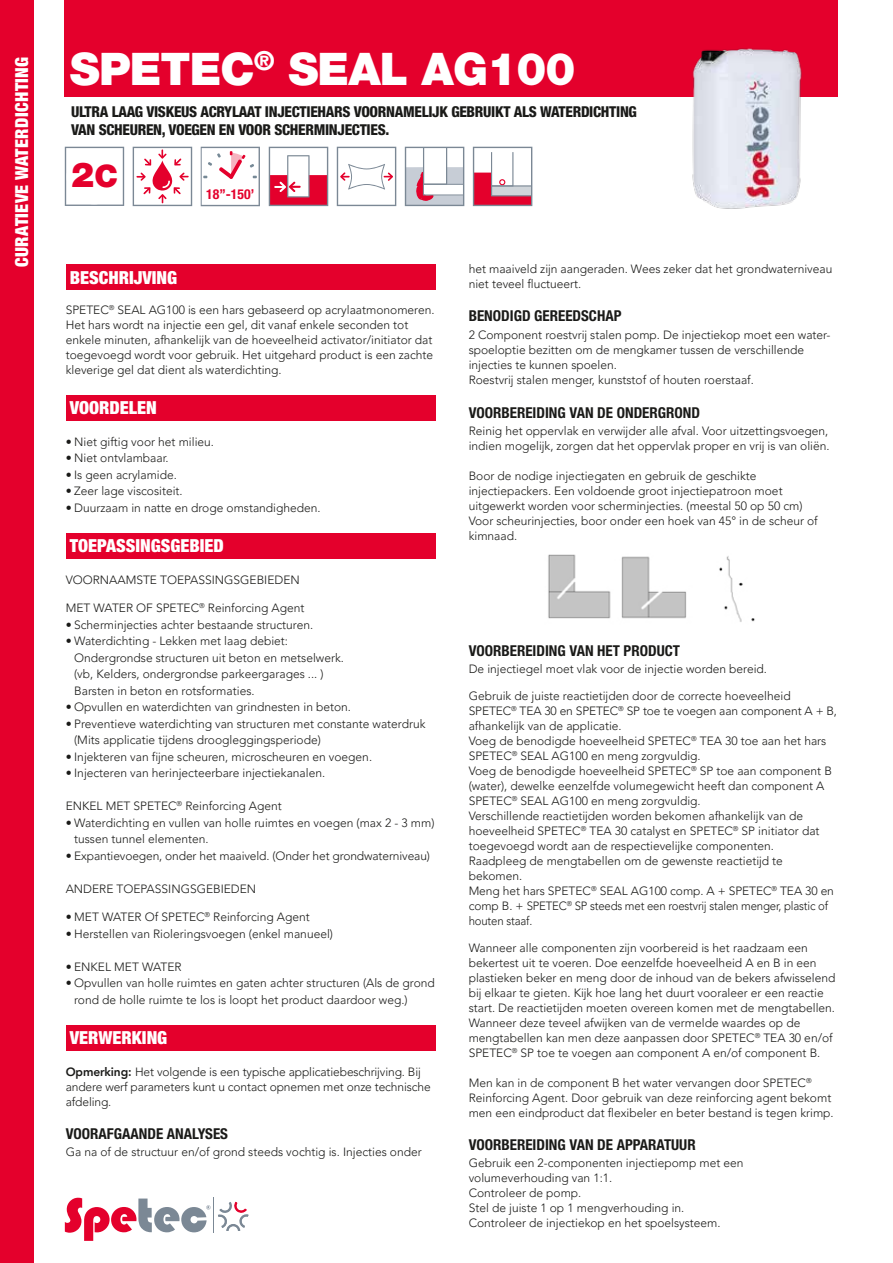
<style>
.page{position:relative;width:893px;height:1263px;background:#fff}
.page>*{position:absolute;margin:0;border:0;box-sizing:border-box;transform-origin:0 0}
.t1{font:900 45px "Helvetica Neue LT Std";letter-spacing:-.02em;color:#fff}
.t2{font:900 34.5px "Helvetica Neue LT Std";color:#e4002c}
.t3{font:900 condensed 18px "Helvetica Neue LT Std";color:#fff}
.t4{font:900 condensed 18px "Helvetica Neue LT Std";letter-spacing:.02em;color:#fff}
.t5{font:700 condensed 15px "Helvetica Neue LT Std";color:#1a1a18}
.t6{font:800 condensed 15px/18px "Helvetica Neue LT Std";letter-spacing:-.02em;color:#1a1a18}
.t7{font:700 condensed 13.65px "Helvetica Neue LT Std";color:#e4002c}
.t8{font:300 12px/15px "Avenir LT Pro";color:#1a1a18}
.s1{font-size:31.05px}
.s2{font-weight:800}
</style>
<div class="page">
<svg style="left:218px;top:1202px;width:31px;height:29px"></svg>
<hr style="left:213px;top:1197px;width:1px;height:36px;background:#7b8895">
<svg style="left:65px;top:1198px;width:146px;height:43px"></svg>
<div style="left:0;top:0;width:34px;height:1263px;background:#e4002c"></div>
<div style="left:66px;top:264px;width:370px;height:26px;background:#e4002c"></div>
<div style="left:66px;top:395px;width:370px;height:25px;background:#e4002c"></div>
<div style="left:66px;top:533px;width:370px;height:25px;background:#e4002c"></div>
<div style="left:66px;top:1025px;width:370px;height:25px;background:#e4002c"></div>
<img style="left:548px;top:554px;width:207px;height:68px">
<div style="left:65px;top:0;width:773px;height:97px;background:#e4002c"></div>
<img style="left:692px;top:48px;width:110px;height:161px">
<svg style="left:65px;top:147px;width:59px;height:59px"></svg>
<div style="left:67px;top:149px;width:55px;height:55px;background:#fff;border-radius:50%"></div>
<svg style="left:133px;top:147px;width:59px;height:59px"></svg>
<svg style="left:201px;top:147px;width:59px;height:59px"></svg>
<svg style="left:269px;top:147px;width:59px;height:59px"></svg>
<svg style="left:337px;top:147px;width:59px;height:59px"></svg>
<svg style="left:405px;top:147px;width:59px;height:59px"></svg>
<svg style="left:473px;top:147px;width:59px;height:59px"></svg>
<h3 class="t4" style="left:11px;top:267px;width:212px;rotate:-90deg">CURATIEVE WATERDICHTING</h3>
<h1 class="t1" style="left:70px;top:42px;width:507px">SPETEC<sup>®</sup> SEAL AG100</h1>
<p class="t6" style="left:71px;top:103px;width:567px">ULTRA LAAG VISKEUS ACRYLAAT INJECTIEHARS VOORNAMELIJK GEBRUIKT ALS WATERDICHTING<br>VAN SCHEUREN, VOEGEN EN VOOR SCHERMINJECTIES.</p>
<h2 class="t2" style="left:71px;top:154px;width:48px">2<span class="s1">C</span></h2>
<p class="t7" style="left:206px;top:186px;width:50px">18”-150’</p>
<h3 class="t3" style="left:70px;top:266px;width:109px">BESCHRIJVING</h3>
<p class="t8" style="left:66px;top:302px;width:370px">SPETEC<sup>®</sup> SEAL AG100 is een hars gebaseerd op acrylaatmonomeren.<br>Het hars wordt na injectie een gel, dit vanaf enkele seconden tot enkele minuten, afhankelijk van de hoeveelheid activator/initiator dat toegevoegd wordt voor gebruik. Het uitgehard product is een zachte kleverige gel dat dient als waterdichting.</p>
<h3 class="t3" style="left:70px;top:397px;width:89px">VOORDELEN</h3>
<p class="t8" style="left:66px;top:434px;width:150px">• Niet giftig voor het milieu.</p>
<p class="t8" style="left:66px;top:451px;width:104px">• Niet ontvlambaar.</p>
<p class="t8" style="left:66px;top:467px;width:113px">• Is geen acrylamide.</p>
<p class="t8" style="left:66px;top:484px;width:118px">• Zeer lage viscositeit.</p>
<p class="t8" style="left:66px;top:500px;width:256px">• Duurzaam in natte en droge omstandigheden.</p>
<h3 class="t3" style="left:70px;top:535px;width:156px">TOEPASSINGSGEBIED</h3>
<p class="t8" style="left:66px;top:572px;width:236px">VOORNAAMSTE TOEPASSINGSGEBIEDEN</p>
<p class="t8" style="left:66px;top:601px;width:240px">MET WATER OF SPETEC<sup>®</sup> Reinforcing Agent</p>
<p class="t8" style="left:66px;top:617px;width:249px">• Scherminjecties achter bestaande structuren.</p>
<p class="t8" style="left:74px;top:633px;width:271px;line-height:16.5px;text-indent:-9px">• Waterdichting - Lekken met laag debiet:<br>Ondergrondse structuren uit beton en metselwerk. (vb, Kelders, ondergrondse parkeergarages ... )<br>Barsten in beton en rotsformaties.</p>
<p class="t8" style="left:66px;top:700px;width:287px">• Opvullen en waterdichten van grindnesten in beton.</p>
<p class="t8" style="left:74px;top:716px;width:353px;line-height:16.5px;text-indent:-9px">• Preventieve waterdichting van structuren met constante waterdruk (Mits applicatie tijdens droogleggingsperiode)</p>
<p class="t8" style="left:66px;top:749px;width:308px">• Injekteren van fijne scheuren, microscheuren en voegen.</p>
<p class="t8" style="left:66px;top:766px;width:261px">• Injecteren van herinjecteerbare injectiekanalen.</p>
<p class="t8" style="left:66px;top:799px;width:218px">ENKEL MET SPETEC<sup>®</sup> Reinforcing Agent</p>
<p class="t8" style="left:74px;top:815px;width:362px;line-height:16.5px;text-indent:-9px">• Waterdichting en vullen van holle ruimtes en voegen (max 2 - 3 mm) tussen tunnel elementen.</p>
<p class="t8" style="left:66px;top:848px;width:366px">• Expantievoegen, onder het maaiveld. (Onder het grondwaterniveau)</p>
<p class="t8" style="left:66px;top:881px;width:192px">ANDERE TOEPASSINGSGEBIEDEN</p>
<p class="t8" style="left:66px;top:910px;width:246px">• MET WATER Of SPETEC<sup>®</sup> Reinforcing Agent</p>
<p class="t8" style="left:66px;top:926px;width:269px">• Herstellen van Rioleringsvoegen (enkel manueel)</p>
<p class="t8" style="left:66px;top:959px;width:117px">• ENKEL MET WATER</p>
<p class="t8" style="left:74px;top:975px;width:362px;line-height:16.5px;text-indent:-9px">• Opvullen van holle ruimtes en gaten achter structuren (Als de grond rond de holle ruimte te los is loopt het product daardoor weg.)</p>
<h3 class="t3" style="left:70px;top:1027px;width:99px">VERWERKING</h3>
<p class="t8" style="left:66px;top:1064px;width:366px"><span class="s2">Opmerking:</span> Het volgende is een typische applicatiebeschrijving. Bij andere werf parameters kunt u contact opnemen met onze technische afdeling.</p>
<p class="t5" style="left:66px;top:1124px;width:164px">VOORAFGAANDE ANALYSES</p>
<p class="t8" style="left:66px;top:1144px;width:358px">Ga na of de structuur en/of grond steeds vochtig is. Injecties onder</p>
<p class="t8" style="left:469px;top:262px;width:365px">het maaiveld zijn aangeraden. Wees zeker dat het grondwaterniveau niet teveel fluctueert.</p>
<p class="t5" style="left:469px;top:307px;width:154px">BENODIGD GEREEDSCHAP</p>
<p class="t8" style="left:469px;top:327px;width:363px">2 Component roestvrij stalen pomp. De injectiekop moet een water&shy;spoeloptie bezitten om de mengkamer tussen de verschillende injecties te kunnen spoelen.<br>Roestvrij stalen menger, kunststof of houten roerstaaf.</p>
<p class="t5" style="left:469px;top:404px;width:233px">VOORBEREIDING VAN DE ONDERGROND</p>
<p class="t8" style="left:469px;top:424px;width:362px">Reinig het oppervlak en verwijder alle afval. Voor uitzettingsvoegen, indien mogelijk, zorgen dat het oppervlak proper en vrij is van oliën.</p>
<p class="t8" style="left:469px;top:469px;width:351px">Boor de nodige injectiegaten en gebruik de geschikte injectiepackers. Een voldoende groot injectiepatroon moet uitgewerkt worden voor scherminjecties. (meestal 50 op 50 cm)<br>Voor scheurinjecties, boor onder een hoek van 45° in de scheur of kimnaad.</p>
<p class="t5" style="left:469px;top:641px;width:213px">VOORBEREIDING VAN HET PRODUCT</p>
<p class="t8" style="left:469px;top:661px;width:300px">De injectiegel moet vlak voor de injectie worden bereid.</p>
<p class="t8" style="left:469px;top:688px;width:370px">Gebruik de juiste reactietijden door de correcte hoeveelheid SPETEC<sup>®</sup> TEA 30 en SPETEC<sup>®</sup> SP toe te voegen aan component A + B, afhankelijk van de applicatie.<br>Voeg de benodigde hoeveelheid SPETEC<sup>®</sup> TEA 30 toe aan het hars SPETEC<sup>®</sup> SEAL AG100 en meng zorgvuldig.<br>Voeg de benodigde hoeveelheid SPETEC<sup>®</sup> SP toe aan component B (water), dewelke eenzelfde volumegewicht heeft dan component A SPETEC<sup>®</sup> SEAL AG100 en meng zorgvuldig.<br>Verschillende reactietijden worden bekomen afhankelijk van de hoeveelheid SPETEC<sup>®</sup> TEA 30 catalyst en SPETEC<sup>®</sup> SP initiator dat toegevoegd wordt aan de respectievelijke componenten.<br>Raadpleeg de mengtabellen om de gewenste reactietijd te bekomen.<br>Meng het hars SPETEC<sup>®</sup> SEAL AG100 comp. A + SPETEC<sup>®</sup> TEA 30 en comp B. + SPETEC<sup>®</sup> SP steeds met een roestvrij stalen menger, plastic of houten staaf.</p>
<p class="t8" style="left:469px;top:940px;width:368px">Wanneer alle componenten zijn voorbereid is het raadzaam een bekertest uit te voeren. Doe eenzelfde hoeveelheid A en B in een plastieken beker en meng door de inhoud van de bekers afwisselend bij elkaar te gieten. Kijk hoe lang het duurt vooraleer er een reactie start. De reactietijden moeten overeen komen met de mengtabellen.<br>Wanneer deze teveel afwijken van de vermelde waardes op de mengtabellen kan men deze aanpassen door SPETEC<sup>®</sup> TEA 30 en/of SPETEC<sup>®</sup> SP toe te voegen aan component A en/of component B.</p>
<p class="t8" style="left:469px;top:1075px;width:367px">Men kan in de component B het water vervangen door SPETEC<sup>®<br></sup>Reinforcing Agent. Door gebruik van deze reinforcing agent bekomt men een eindproduct dat flexibeler en beter bestand is tegen krimp.</p>
<p class="t5" style="left:469px;top:1135px;width:228px">VOORBEREIDING VAN DE APPARATUUR</p>
<p class="t8" style="left:469px;top:1155px;width:276px">Gebruik een 2-componenten injectiepomp met een volumeverhouding van 1:1.<br>Controleer de pomp.<br>Stel de juiste 1 op 1 mengverhouding in.<br>Controleer de injectiekop en het spoelsysteem.</p>
</div>
